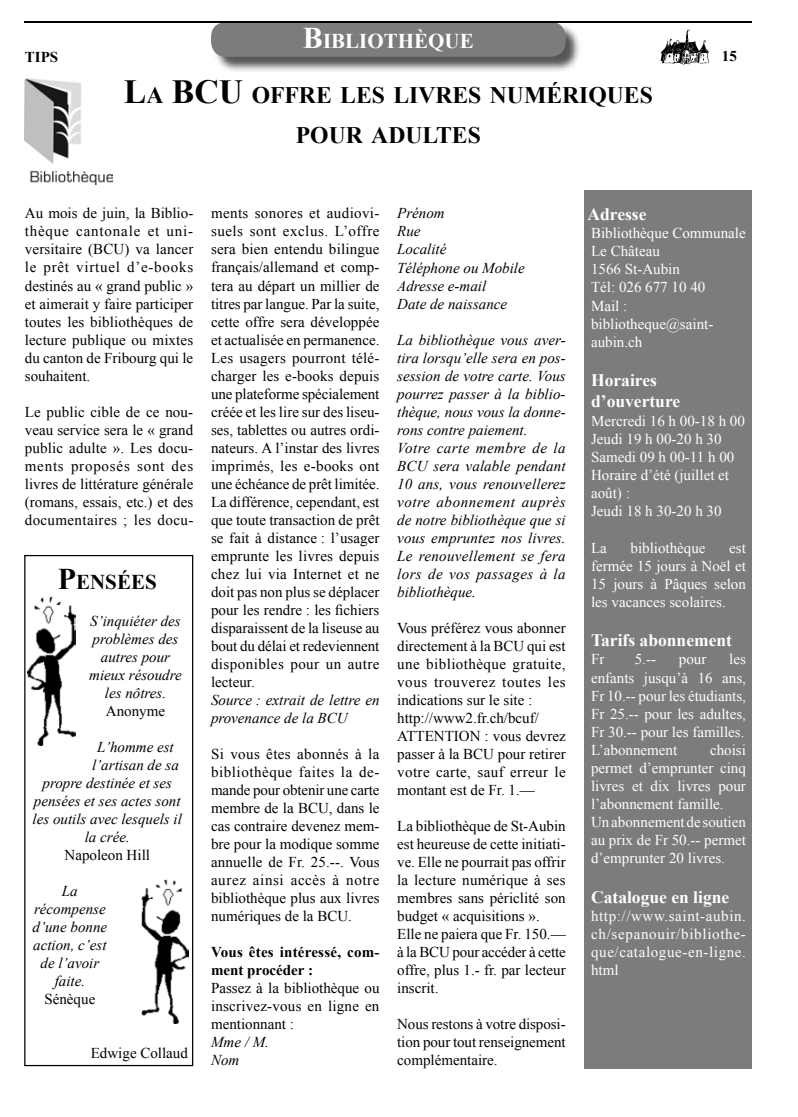
<style>
.page{position:relative;width:798px;height:1117px;background:#fff}
.page>*{position:absolute;margin:0;border:0;box-sizing:border-box;transform-origin:0 0}
.t1{font:700 23.62px/40.5px "Times New Roman";color:#000;text-align:center}
.t2{font:700 21px "Times New Roman";color:#fff}
.t3{font:700 21px "Times New Roman";color:#000}
.t4{font:700 17.5px/21px "Times New Roman";color:#fff}
.t5{font:15px/18px "Times New Roman";color:#000;text-align:justify}
.t6{font:italic 15px/18px "Times New Roman";color:#000}
.t7{font:15px/18px "Times New Roman";color:#fff}
.t8{font:700 15px/18px "Times New Roman";color:#000}
.s1{font-size:30px}
.s2{font-size:33.75px}
</style>
<div class="page">
<svg style="left:24px;top:555px;width:169px;height:510px"></svg>
<div style="left:583px;top:190px;width:168px;height:878px;background:#7b7c7c"></div>
<img style="left:211px;top:23px;width:368px;height:48px">
<div style="left:211px;top:22px;width:354px;height:35px;background:#7b7c7c;border-radius:15px"></div>
<img style="left:660px;top:29px;width:49px;height:36px">
<hr style="left:25px;top:21px;width:726px;height:2px;background:#000">
<img style="left:25px;top:79px;width:87px;height:106px">
<img style="left:27px;top:596px;width:49px;height:149px">
<img style="left:141px;top:879px;width:48px;height:144px">
<h2 class="t2" style="left:303px;top:27px;width:172px"><span class="s1">B</span>IBLIOTHÈQUE</h2>
<p class="t8" style="left:25px;top:47px;width:35px">TIPS</p>
<p class="t8" style="left:721px;top:47px;width:16px">15</p>
<h1 class="t1" style="left:124px;top:74px;width:530px"><span class="s2">L</span>A <span class="s2">BCU</span> OFFRE LES LIVRES NUMÉRIQUES<br>POUR ADULTES</h1>
<p class="t5" style="left:25px;top:204px;width:170px">Au mois de juin, la Biblio&shy;thèque cantonale et uni&shy;versitaire (BCU) va lancer le prêt virtuel d’e-books destinés au « grand public » et aimerait y faire participer toutes les bibliothèques de lecture publique ou mixtes du canton de Fribourg qui le souhaitent.</p>
<p class="t5" style="left:25px;top:402px;width:170px">Le public cible de ce nou&shy;veau service sera le « grand public adulte ». Les docu&shy;ments proposés sont des livres de littérature générale (romans, essais, etc.) et des documentaires ; les docu-</p>
<h2 class="t3" style="left:58px;top:567px;width:100px"><span class="s1">P</span>ENSÉES</h2>
<p class="t6" style="left:89px;top:611px;width:94px;text-align:center">S’inquiéter des problèmes des autres pour mieux résoudre les nôtres.</p>
<p class="t5" style="left:106px;top:701px;width:61px">Anonyme</p>
<p class="t6" style="left:97px;top:737px;width:78px">L’homme est</p>
<p class="t6" style="left:92px;top:755px;width:88px">l’artisan de sa</p>
<p class="t6" style="left:43px;top:773px;width:131px">propre destinée et ses</p>
<p class="t6" style="left:34px;top:791px;width:148px">pensées et ses actes sont</p>
<p class="t6" style="left:33px;top:809px;width:151px">les outils avec lesquels il</p>
<p class="t6" style="left:85px;top:827px;width:46px">la crée.</p>
<p class="t5" style="left:64px;top:845px;width:87px">Napoleon Hill</p>
<p class="t6" style="left:33px;top:881px;width:76px;text-align:center">La récompense d’une bonne action, c’est de l’avoir faite.</p>
<p class="t5" style="left:44px;top:989px;width:52px">Sénèque</p>
<p class="t5" style="left:91px;top:1043px;width:99px">Edwige Collaud</p>
<p class="t5" style="left:211px;top:204px;width:170px">ments sonores et audiovi&shy;suels sont exclus. L’offre sera bien entendu bilingue français/allemand et comp&shy;tera au départ un millier de titres par langue. Par la suite, cette offre sera développée et actualisée en permanence.<br>Les usagers pourront télé&shy;charger les e-books depuis une plateforme spécialement créée et les lire sur des liseu&shy;ses, tablettes ou autres ordi&shy;nateurs. A l’instar des livres imprimés, les e-books ont une échéance de prêt limitée.<br>La différence, cependant, est que toute transaction de prêt se fait à distance : l’usager emprunte les livres depuis chez lui via Internet et ne doit pas non plus se déplacer pour les rendre : les fichiers disparaissent de la liseuse au bout du délai et redeviennent disponibles pour un autre lecteur.</p>
<p class="t6" style="left:211px;top:690px;width:170px">Source : extrait de lettre en provenance de la BCU</p>
<p class="t5" style="left:211px;top:744px;width:170px">Si vous êtes abonnés à la bibliothèque faites la de&shy;mande pour obtenir une carte membre de la BCU, dans le cas contraire devenez mem&shy;bre pour la modique somme annuelle de Fr. 25.--. Vous aurez ainsi accès à notre bibliothèque plus aux livres numériques de la BCU.</p>
<p class="t8" style="left:211px;top:942px;width:170px">Vous êtes intéressé, com&shy;ment procéder :</p>
<p class="t5" style="left:211px;top:978px;width:170px">Passez à la bibliothèque ou inscrivez-vous en ligne en mentionnant :</p>
<p class="t6" style="left:211px;top:1032px;width:59px">Mme / M.<br>Nom</p>
<p class="t6" style="left:397px;top:204px;width:129px">Prénom<br>Rue<br>Localité<br>Téléphone ou Mobile<br>Adresse e-mail<br>Date de naissance</p>
<p class="t6" style="left:397px;top:330px;width:170px">La bibliothèque vous aver&shy;tira lorsqu’elle sera en pos&shy;session de votre carte. Vous pourrez passer à la biblio&shy;thèque, nous vous la donne&shy;rons contre paiement.<br>Votre carte membre de la<br>BCU sera valable pendant<br>10 ans, vous renouvellerez votre abonnement auprès de notre bibliothèque que si vous empruntez nos livres.<br>Le renouvellement se fera lors de vos passages à la bibliothèque.</p>
<p class="t5" style="left:397px;top:618px;width:170px;text-align:left">Vous préférez vous abonner directement à la BCU qui est une bibliothèque gratuite, vous trouverez toutes les indications sur le site : http://www2.fr.ch/bcuf/<br>ATTENTION : vous devrez passer à la BCU pour retirer votre carte, sauf erreur le montant est de Fr. 1.—</p>
<p class="t5" style="left:397px;top:816px;width:170px;text-align:left">La bibliothèque de St-Aubin est heureuse de cette initiati&shy;ve. Elle ne pourrait pas offrir la lecture numérique à ses membres sans périclité son budget « acquisitions ».<br>Elle ne paiera que Fr. 150.— à la BCU pour accéder à cette offre, plus 1.- fr. par lecteur inscrit.</p>
<p class="t5" style="left:397px;top:1014px;width:170px">Nous restons à votre disposi&shy;tion pour tout renseignement complémentaire.</p>
<p class="t4" style="left:587px;top:203px;width:60px">Adresse</p>
<p class="t7" style="left:591px;top:224px;width:156px">Bibliothèque Communale<br>Le Château<br>1566 St-Aubin<br>Tél: 026 677 10 40<br>Mail : bibliotheque@saint&shy;aubin.ch</p>
<p class="t4" style="left:591px;top:369px;width:91px">Horaires d’ouverture</p>
<p class="t7" style="left:591px;top:411px;width:155px">Mercredi 16 h 00-18 h 00<br>Jeudi 19 h 00-20 h 30<br>Samedi 09 h 00-11 h 00<br>Horaire d’été (juillet et août) :<br>Jeudi 18 h 30-20 h 30</p>
<p class="t7" style="left:591px;top:538px;width:17px">La</p>
<p class="t7" style="left:630px;top:538px;width:77px">bibliothèque</p>
<p class="t7" style="left:591px;top:538px;width:156px;text-align:justify;text-indent:138px">est fermée 15 jours à Noël et 15 jours à Pâques selon les vacances scolaires.</p>
<p class="t4" style="left:591px;top:629px;width:142px">Tarifs abonnement</p>
<p class="t7" style="left:591px;top:650px;width:15px">Fr</p>
<p class="t7" style="left:634px;top:650px;width:23px">5.--</p>
<p class="t7" style="left:678px;top:650px;width:29px">pour</p>
<p class="t7" style="left:591px;top:650px;width:156px;text-align:justify;text-indent:138px">les enfants jusqu’à 16 ans, Fr 10.-- pour les étudiants, Fr 25.-- pour les adultes, Fr 30.-- pour les familles.<br>L’abonnement</p>
<p class="t7" style="left:591px;top:740px;width:156px;text-indent:119px">choisi permet d’emprunter cinq livres et dix livres pour l’abonnement famille.<br>Un abonnement de soutien au prix de Fr 50.-- permet d’emprunter 20 livres.</p>
<p class="t4" style="left:591px;top:885px;width:140px">Catalogue en ligne</p>
<p class="t7" style="left:591px;top:906px;width:156px;text-align:justify">http://www.saint-aubin. ch/sepanouir/bibliothe&shy;que/catalogue-en-ligne. html</p>
</div>
